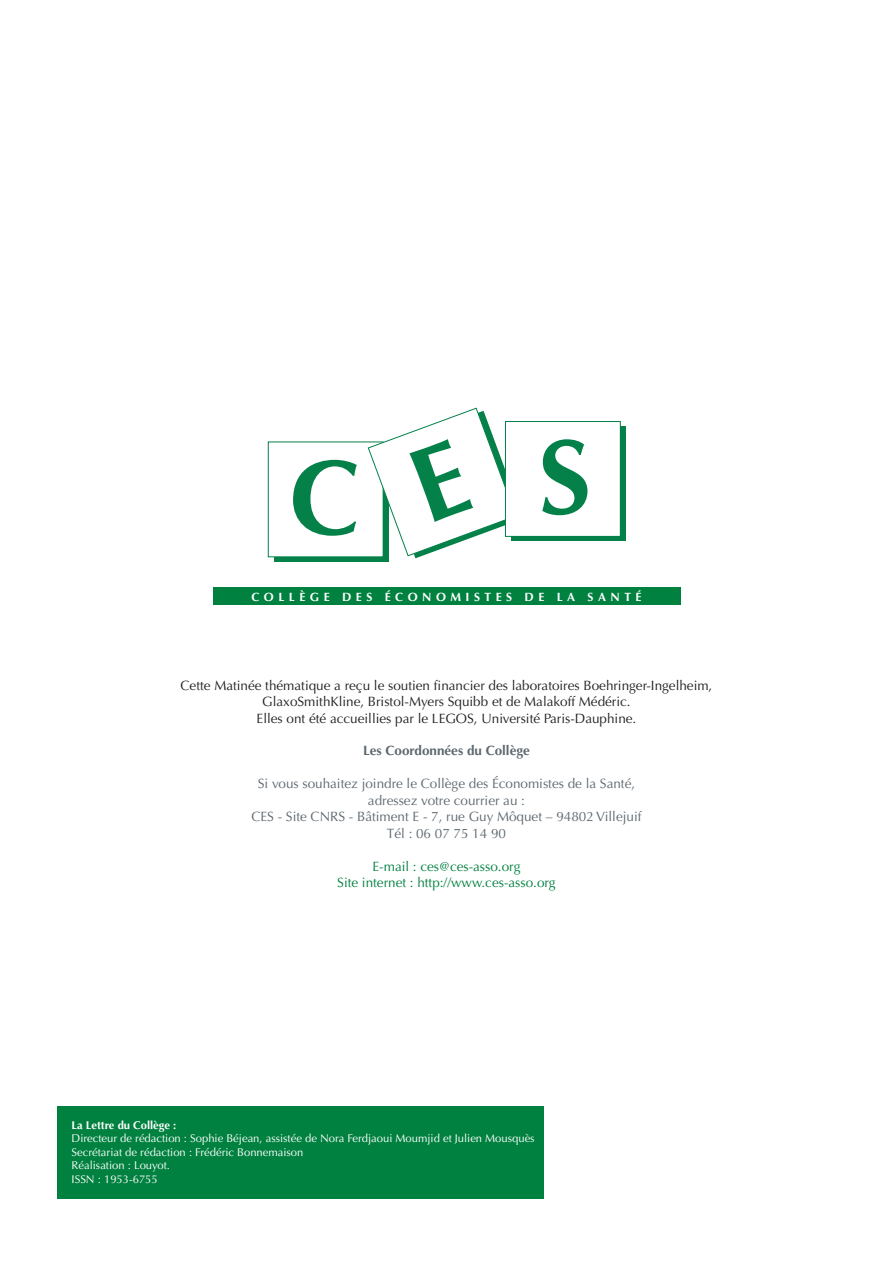
<style>
.page{position:relative;width:893px;height:1263px;background:#fff}
.page>*{position:absolute;margin:0;border:0;box-sizing:border-box;transform-origin:0 0}
.t1{font:13.5px/16.5px "Optima";color:#231f20;text-align:center}
.t2{font:13.5px/16.5px "Optima";color:#5d6870;text-align:center}
.t3{font:13.5px/16.5px "Optima";color:#00813f;text-align:center}
.t4{font:700 13.5px "Optima";color:#5d6870}
.t5{font:700 12px "Optima";letter-spacing:.375em;color:#fff}
.t6{font:11.25px/13.5px "Optima";color:#fff}
.t7{font:700 11.25px "Optima";color:#fff}
</style>
<div class="page">
<div style="left:274px;top:447px;width:115px;height:115px;background:#048149"></div>
<div style="left:268px;top:442px;width:115px;height:115px;background:#fff"></div>
<div style="left:268px;top:442px;width:115px;height:115px;border:1px solid #048149"></div>
<svg style="left:293px;top:460px;width:64px;height:76px"></svg>
<svg style="left:367px;top:408px;width:138px;height:150px"></svg>
<div style="left:511px;top:426px;width:115px;height:115px;background:#048149"></div>
<div style="left:505px;top:421px;width:115px;height:115px;background:#fff"></div>
<div style="left:505px;top:421px;width:116px;height:116px;border:1px solid #048149"></div>
<svg style="left:542px;top:439px;width:45px;height:76px"></svg>
<div style="left:213px;top:587px;width:467px;height:17px;background:#00813f"></div>
<div style="left:57px;top:1107px;width:487px;height:92px;background:#00813f"></div>
<p class="t5" style="left:251px;top:592px;width:392px">COLLÈGE DES ÉCONOMISTES DE LA SANTÉ</p>
<p class="t1" style="left:181px;top:678px;width:533px">Cette Matinée thématique a reçu le soutien financier des laboratoires Boehringer-Ingelheim,<br>GlaxoSmithKline, Bristol-Myers Squibb et de Malakoff Médéric.<br>Elles ont été accueillies par le LEGOS, Université Paris-Dauphine.</p>
<p class="t4" style="left:363px;top:744px;width:168px">Les Coordonnées du Collège</p>
<p class="t2" style="left:251px;top:777px;width:392px">Si vous souhaitez joindre le Collège des Économistes de la Santé, adressez votre courrier au :<br>CES - Site CNRS - Bâtiment E - 7, rue Guy Môquet – 94802 Villejuif Tél : 06 07 75 14 90</p>
<p class="t3" style="left:337px;top:859px;width:220px">E-mail : ces@ces-asso.org<br>Site internet : http://www.ces-asso.org</p>
<p class="t7" style="left:72px;top:1120px;width:106px">La Lettre du Collège :</p>
<p class="t6" style="left:72px;top:1133px;width:465px">Directeur de rédaction : Sophie Béjean, assistée de Nora Ferdjaoui Moumjid et Julien Mousquès Secrétariat de rédaction : Frédéric Bonnemaison<br>Réalisation : Louyot.<br>ISSN : 1953-6755</p>
</div>
